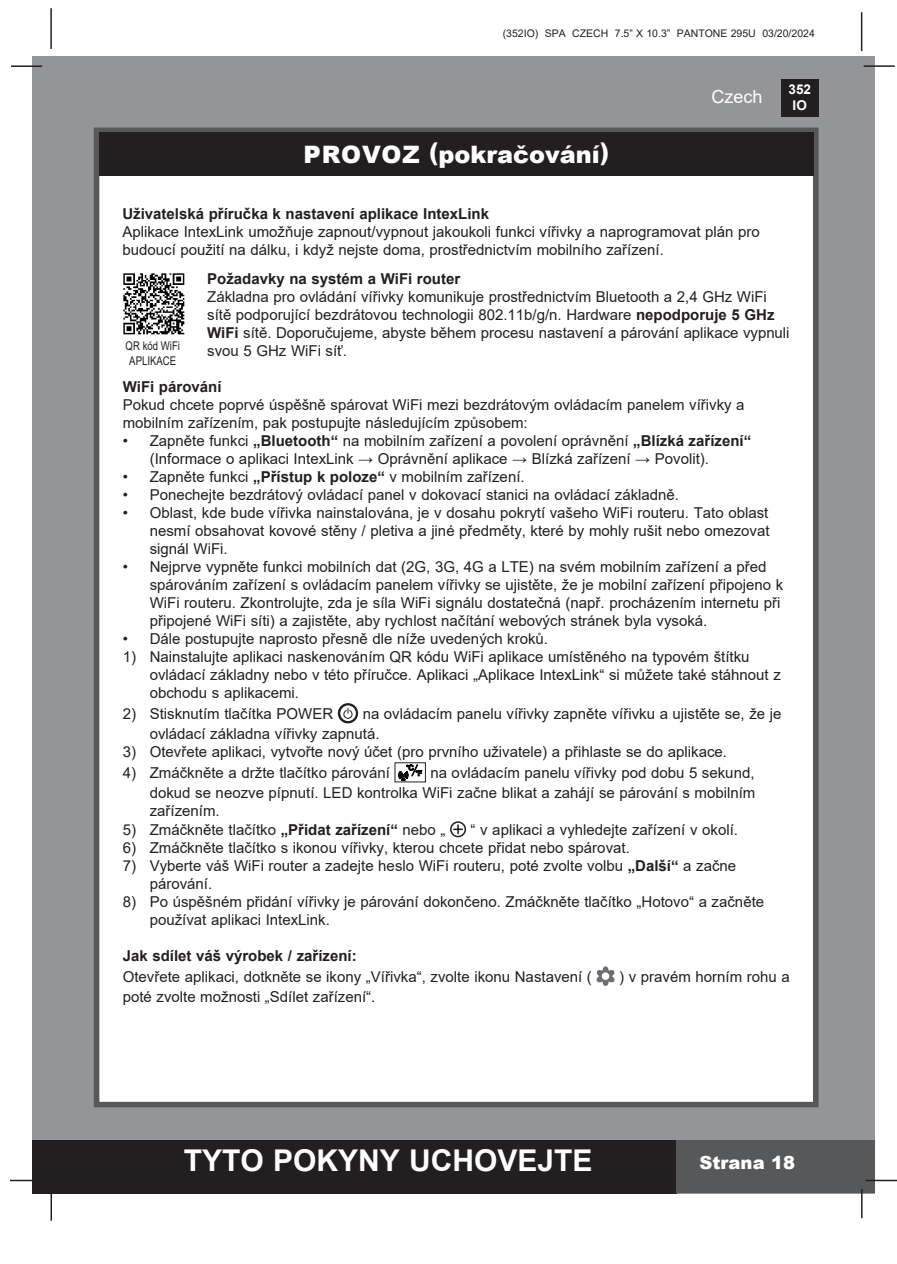
<style>
.page{position:relative;width:897px;height:1264px;background:#fff}
.page>*{position:absolute;margin:0;border:0;box-sizing:border-box;transform-origin:0 0}
.t1{font:700 30px "Arial";color:#fff}
.t2{font:900 24px "Arial";color:#fff}
.t3{font:900 18px "Arial";color:#fff}
.t4{font:18px "Arial";color:#fff}
.t5{font:15px/18px "Arial";color:#231f20}
.t6{font:700 15px "Arial";color:#231f20}
.t7{font:700 13.5px/16.2px "Arial";color:#fff;text-align:center}
.t8{font:12px "Arial";color:#231f20;scale:.8 1}
.t9{font:10.5px "Arial";color:#231f20}
.s1{font-weight:700}
</style>
<div class="page">
<div style="left:33px;top:56px;width:842px;height:1137px;background:#939598"></div>
<div style="left:780px;top:79px;width:38px;height:38px;background:#231f20"></div>
<hr style="left:863px;top:65px;width:31px;height:2px;background:#231f20">
<hr style="left:50px;top:8px;width:2px;height:41px;background:#231f20">
<hr style="left:860px;top:12px;width:2px;height:39px;background:#231f20">
<div style="left:33px;top:1140px;width:644px;height:53px;background:#231f20"></div>
<div style="left:676px;top:1140px;width:199px;height:53px;background:#57585a"></div>
<hr style="left:865px;top:1179px;width:31px;height:2px;background:#231f20">
<hr style="left:860px;top:1189px;width:2px;height:29px;background:#231f20">
<hr style="left:50px;top:1190px;width:2px;height:30px;background:#231f20">
<hr style="left:10px;top:1179px;width:31px;height:2px;background:#231f20">
<hr style="left:11px;top:65px;width:31px;height:2px;background:#231f20">
<div style="left:94px;top:128px;width:724px;height:979px;background:#fff;border:6px solid #57585a"></div>
<div style="left:99px;top:132px;width:714px;height:44px;background:#231f20"></div>
<svg style="left:338px;top:703px;width:20px;height:20px"></svg>
<svg style="left:398px;top:764px;width:24px;height:17px"></svg>
<svg style="left:450px;top:821px;width:16px;height:17px"></svg>
<svg style="left:596px;top:966px;width:19px;height:20px"></svg>
<div style="left:601px;top:972px;width:8px;height:8px;background:#fff;border-radius:50%"></div>
<img style="left:123px;top:273px;width:62px;height:62px">
<p class="t9" style="left:502px;top:26px;width:313px">(352IO) SPA CZECH 7.5” X 10.3” PANTONE 295U 03/20/2024</p>
<p class="t2" style="left:303px;top:137px;width:307px">PROVOZ (pokračování)</p>
<p class="t4" style="left:711px;top:84px;width:53px">Czech</p>
<p class="t7" style="left:788px;top:81px;width:24px">352<br>IO</p>
<p class="t6" style="left:122px;top:203px;width:368px">Uživatelská příručka k nastavení aplikace IntexLink</p>
<p class="t5" style="left:122px;top:223px;width:639px">Aplikace IntexLink umožňuje zapnout/vypnout jakoukoli funkci vířivky a naprogramovat plán pro budoucí použití na dálku, i když nejste doma, prostřednictvím mobilního zařízení.</p>
<p class="t6" style="left:207px;top:268px;width:255px">Požadavky na systém a WiFi router</p>
<p class="t5" style="left:207px;top:287px;width:584px">Základna pro ovládání vířivky komunikuje prostřednictvím Bluetooth a 2,4 GHz WiFi sítě podporující bezdrátovou technologii 802.11b/g/n. Hardware <span class="s1">nepodporuje 5 GHz WiFi</span> sítě. Doporučujeme, abyste během procesu nastavení a párování aplikace vypnuli svou 5 GHz WiFi síť.</p>
<p class="t6" style="left:123px;top:376px;width:100px">WiFi párování</p>
<p class="t5" style="left:123px;top:395px;width:623px">Pokud chcete poprvé úspěšně spárovat WiFi mezi bezdrátovým ovládacím panelem vířivky a mobilním zařízením, pak postupujte následujícím způsobem:</p>
<p class="t5" style="left:150px;top:431px;width:603px;text-indent:-27px">• Zapněte funkci <span class="s1">„Bluetooth“</span> na mobilním zařízení a povolení oprávnění <span class="s1">„Blízká zařízení“ </span>(Informace o aplikaci IntexLink → Oprávnění aplikace → Blízká zařízení → Povolit).</p>
<p class="t5" style="left:123px;top:467px;width:403px">• Zapněte funkci <span class="s1">„Přístup k poloze“</span> v mobilním zařízení.</p>
<p class="t5" style="left:123px;top:485px;width:558px">• Ponechejte bezdrátový ovládací panel v dokovací stanici na ovládací základně.</p>
<p class="t5" style="left:150px;top:503px;width:621px;text-align:justify;text-indent:-27px">• Oblast, kde bude vířivka nainstalována, je v dosahu pokrytí vašeho WiFi routeru. Tato oblast nesmí obsahovat kovové stěny / pletiva a jiné předměty, které by mohly rušit nebo omezovat signál WiFi.</p>
<p class="t5" style="left:123px;top:557px;width:645px">• Nejprve vypněte funkci mobilních dat (2G, 3G, 4G a LTE) na svém mobilním zařízení a před</p>
<p class="t5" style="left:150px;top:575px;width:635px">spárováním zařízení s ovládacím panelem vířivky se ujistěte, že je mobilní zařízení připojeno k<br>WiFi routeru. Zkontrolujte, zda je síla WiFi signálu dostatečná (např. procházením internetu při připojené WiFi síti) a zajistěte, aby rychlost načítání webových stránek byla vysoká.</p>
<p class="t5" style="left:123px;top:629px;width:427px">• Dále postupujte naprosto přesně dle níže uvedených kroků.</p>
<p class="t5" style="left:150px;top:647px;width:632px;text-indent:-27px">1) Nainstalujte aplikaci naskenováním QR kódu WiFi aplikace umístěného na typovém štítku ovládací základny nebo v této příručce. Aplikaci „Aplikace IntexLink“ si můžete také stáhnout z</p>
<p class="t5" style="left:150px;top:683px;width:151px">obchodu s aplikacemi.</p>
<p class="t5" style="left:123px;top:704px;width:212px">2) Stisknutím tlačítka POWER</p>
<p class="t8" style="left:126px;top:338px;width:70px">QR kód WiFi</p>
<p class="t8" style="left:129px;top:352px;width:60px">APLIKACE</p>
<p class="t5" style="left:150px;top:703px;width:633px;line-height:20.7px;text-indent:213px">na ovládacím panelu vířivky zapněte vířivku a ujistěte se, že je ovládací základna vířivky zapnutá.</p>
<p class="t5" style="left:123px;top:743px;width:605px">3) Otevřete aplikaci, vytvořte nový účet (pro prvního uživatele) a přihlaste se do aplikace.</p>
<p class="t5" style="left:123px;top:763px;width:269px">4) Zmáčkněte a držte tlačítko párování</p>
<p class="t5" style="left:150px;top:762px;width:607px;line-height:20.4px;text-align:right">na ovládacím panelu vířivky pod dobu 5 sekund,<br>dokud se neozve pípnutí. LED kontrolka WiFi začne blikat a zahájí se párování s mobilním</p>
<p class="t5" style="left:150px;top:802px;width:72px">zařízením.</p>
<p class="t5" style="left:123px;top:820px;width:324px">5) Zmáčkněte tlačítko <span class="s1">„Přidat zařízení“</span> nebo „</p>
<p class="t5" style="left:470px;top:820px;width:269px">“ v aplikaci a vyhledejte zařízení v okolí.</p>
<p class="t5" style="left:123px;top:839px;width:508px">6) Zmáčkněte tlačítko s ikonou vířivky, kterou chcete přidat nebo spárovat.</p>
<p class="t5" style="left:150px;top:857px;width:588px;text-indent:-27px">7) Vyberte váš WiFi router a zadejte heslo WiFi routeru, poté zvolte volbu <span class="s1">„Další“</span> a začne párování.</p>
<p class="t5" style="left:150px;top:893px;width:616px;text-indent:-27px">8) Po úspěšném přidání vířivky je párování dokončeno. Zmáčkněte tlačítko „Hotovo“ a začněte používat aplikaci IntexLink.</p>
<p class="t6" style="left:123px;top:945px;width:235px">Jak sdílet váš výrobek / zařízení:</p>
<p class="t5" style="left:123px;top:967px;width:470px">Otevřete aplikaci, dotkněte se ikony „Vířivka“, zvolte ikonu Nastavení (</p>
<p class="t5" style="left:619px;top:967px;width:172px">) v pravém horním rohu a</p>
<p class="t5" style="left:123px;top:987px;width:254px">poté zvolte možnosti „Sdílet zařízení“.</p>
<h1 class="t1" style="left:184px;top:1139px;width:410px">TYTO POKYNY UCHOVEJTE</h1>
<p class="t3" style="left:699px;top:1149px;width:97px">Strana 18</p>
</div>
